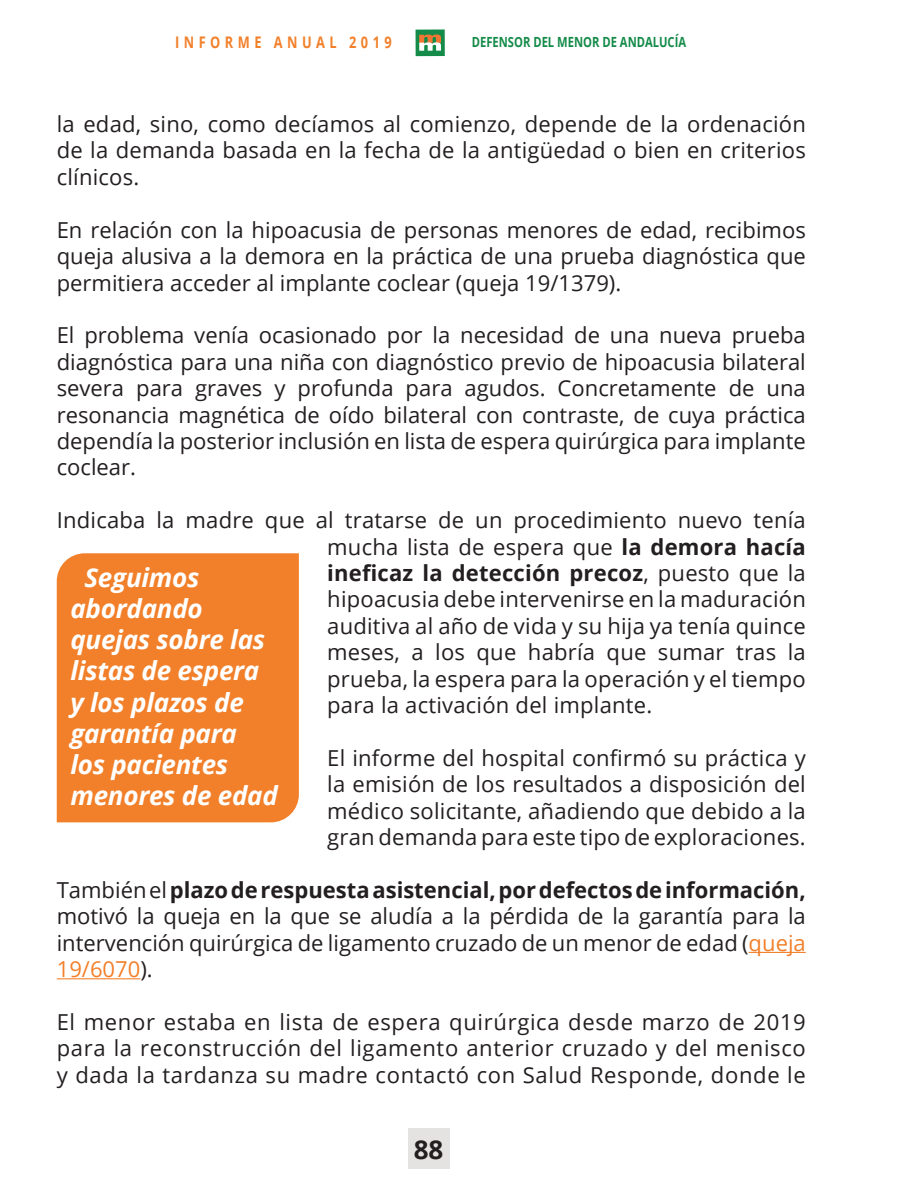
<style>
.page{position:relative;width:908px;height:1191px;background:#fff}
.page>*{position:absolute;margin:0;border:0;box-sizing:border-box;transform-origin:0 0}
.destacado{font:italic 700 26px/31.2px "Open Sans";letter-spacing:-.01em;color:#fff}
.t1{font:700 26px "Open Sans";color:#231f20}
.t2{font:22px/26.4px "Open Sans";letter-spacing:.01em;color:#231f20;text-align:justify}
.t3{font:700 16px "Open Sans";letter-spacing:.35em;color:#f2802a;scale:.8 1}
.t4{font:700 14px "Open Sans";color:#148b49;scale:.8 1}
.s1{font-weight:700}
.s2{color:#f2802a}
</style>
<div class="page">
<div style="left:408px;top:1128px;width:41px;height:41px;background:#e5e3e2"></div>
<div style="left:415px;top:29px;width:29px;height:27px;background:#148b49"></div>
<svg style="left:419px;top:35px;width:22px;height:16px"></svg>
<hr style="left:748px;top:952px;width:57px;height:1px;background:#f2802a">
<hr style="left:57px;top:978px;width:83px;height:1px;background:#f2802a">
<div style="left:56px;top:553px;width:243px;height:270px;background:#f2802a"></div>
<p class="t3" style="left:175px;top:31px;width:272px">INFORME ANUAL 2019</p>
<p class="t4" style="left:471px;top:32px;width:269px">DEFENSOR DEL MENOR DE ANDALUCÍA</p>
<p class="t2" style="left:57px;top:110px;width:750px">la edad, sino, como decíamos al comienzo, depende de la ordenación de la demanda basada en la fecha de la antigüedad o bien en criterios clínicos.</p>
<p class="t2" style="left:57px;top:216px;width:750px">En relación con la hipoacusia de personas menores de edad, recibimos queja alusiva a la demora en la práctica de una prueba diagnóstica que permitiera acceder al implante coclear (queja 19/1379).</p>
<p class="t2" style="left:57px;top:321px;width:750px">El problema venía ocasionado por la necesidad de una nueva prueba diagnóstica para una niña con diagnóstico previo de hipoacusia bilateral severa para graves y profunda para agudos. Concretamente de una resonancia magnética de oído bilateral con contraste, de cuya práctica dependía la posterior inclusión en lista de espera quirúrgica para implante coclear.</p>
<p class="t2" style="left:327px;top:506px;width:480px;text-indent:-270px">Indicaba la madre que al tratarse de un procedimiento nuevo tenía mucha lista de espera que <span class="s1">la demora hacía ineficaz la detección precoz</span>, puesto que la hipoacusia debe intervenirse en la maduración auditiva al año de vida y su hija ya tenía quince meses, a los que habría que sumar tras la prueba, la espera para la operación y el tiempo para la activación del implante.</p>
<p class="t2" style="left:327px;top:744px;width:480px">El informe del hospital confirmó su práctica y la emisión de los resultados a disposición del médico solicitante, añadiendo que debido a la gran demanda para este tipo de exploraciones.</p>
<p class="t2" style="left:57px;top:876px;width:750px">También el <span class="s1">plazo de respuesta asistencial, por defectos de información, </span>motivó la queja en la que se aludía a la pérdida de la garantía para la intervención quirúrgica de ligamento cruzado de un menor de edad (<span class="s2">queja 19/6070</span>).</p>
<p class="t2" style="left:57px;top:1008px;width:750px">El menor estaba en lista de espera quirúrgica desde marzo de 2019 para la reconstrucción del ligamento anterior cruzado y del menisco y dada la tardanza su madre contactó con Salud Responde, donde le</p>
<p class="destacado" style="left:70px;top:561px;width:209px;text-indent:14px">Seguimos abordando quejas sobre las listas de espera y los plazos de garantía para los pacientes menores de edad</p>
<p class="t1" style="left:413px;top:1131px;width:31px">88</p>
</div>
